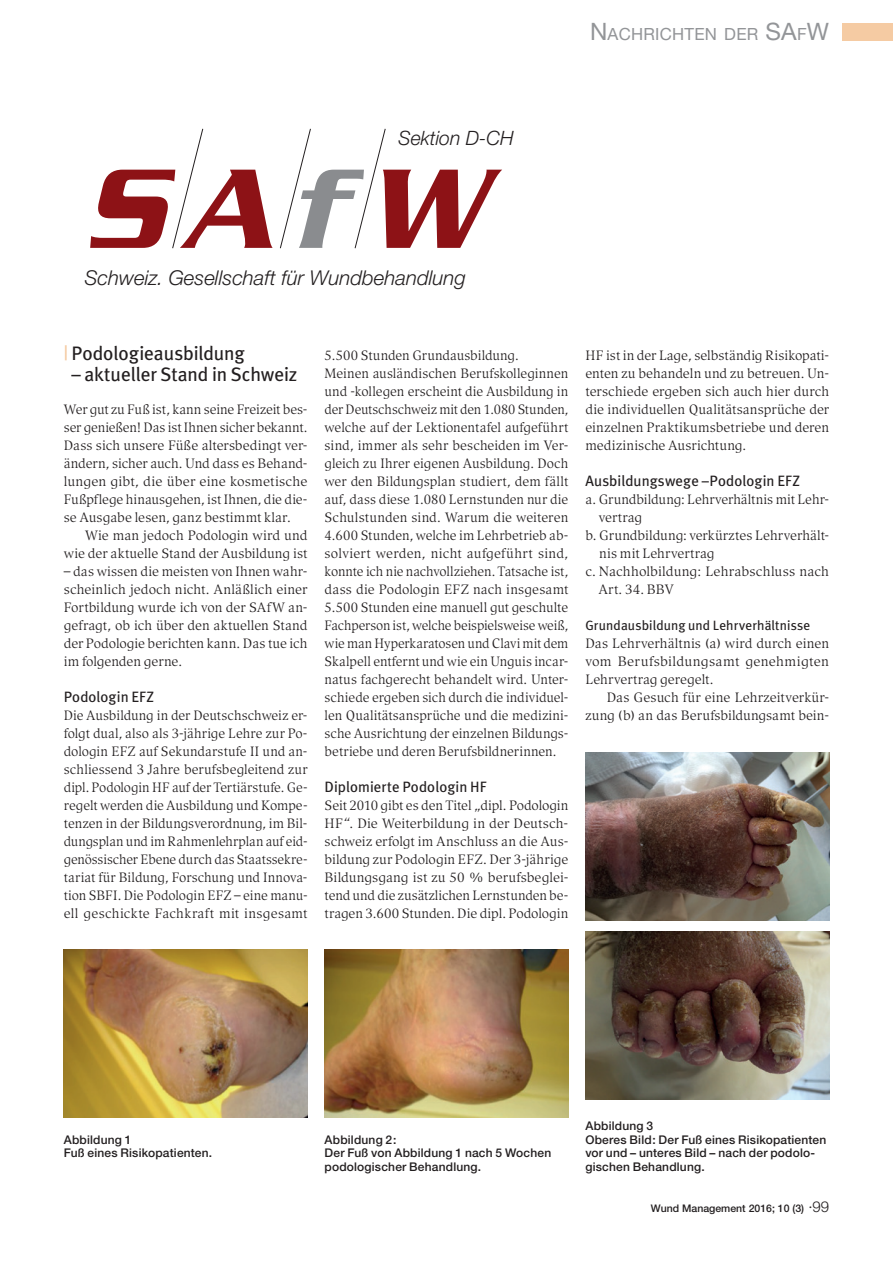
<style>
.page{position:relative;width:893px;height:1263px;background:#fff}
.page>*{position:absolute;margin:0;border:0;box-sizing:border-box;transform-origin:0 0}
.t1{font:italic 500 122.25px "Serpentine";color:#8d1216}
.t2{font:italic 300 20.4px "Helvetica Neue";color:#231f20}
.t3{font:italic 300 19.8px "Helvetica Neue";color:#231f20}
.t4{font:19.5px "Meta Plus";letter-spacing:-.005em;color:#231f20}
.t5{font:16.8px "Helvetica Neue";letter-spacing:.015em;color:#939598}
.t6{font:15px "Meta Plus";color:#231f20}
.t7{font:13.5px/18px "Compatil Exquisit LT";color:#231f20;text-align:justify}
.t8{font:13.5px "Meta Plus";letter-spacing:.005em;color:#231f20}
.t9{font:500 12px/13.5px "Helvetica Neue";letter-spacing:.015em;color:#231f20}
.t10{font:500 10.5px "Helvetica Neue";color:#231f20}
.s1{font-size:24px}
.s2{color:#8a8c8f}
.s3{color:#f5cba3}
.s4{font-weight:300;font-size:15px}
</style>
<div class="page">
<div style="left:842px;top:23px;width:51px;height:17px;background:#f5cba3"></div>
<svg style="left:280px;top:128px;width:31px;height:121px"></svg>
<svg style="left:172px;top:128px;width:31px;height:121px"></svg>
<svg style="left:354px;top:128px;width:32px;height:121px"></svg>
<img style="left:64px;top:949px;width:244px;height:168px">
<img style="left:325px;top:949px;width:243px;height:168px">
<img style="left:585px;top:931px;width:244px;height:168px">
<img style="left:585px;top:753px;width:244px;height:168px">
<p class="t5" style="left:590px;top:24px;width:241px"><span class="s1">N</span>ACHRICHTEN DER <span class="s1">SA</span>F<span class="s1">W</span></p>
<h3 class="t3" style="left:399px;top:126px;width:117px">Sektion D-CH</h3>
<h1 class="t1" style="left:83px;top:140px;width:400px">SA<span class="s2">f</span>W</h1>
<h2 class="t2" style="left:85px;top:266px;width:383px">Schweiz. Gesellschaft für Wundbehandlung</h2>
<h3 class="t4" style="left:64px;top:342px;width:182px"><span class="s3">|</span> Podologieausbildung</h3>
<h3 class="t4" style="left:72px;top:363px;width:227px">– aktueller Stand in Schweiz</h3>
<p class="t7" style="left:64px;top:400px;width:245px">Wer gut zu Fuß ist, kann seine Freizeit bes&shy;ser genießen! Das ist Ihnen sicher bekannt.<br>Dass sich unsere Füße altersbedingt ver&shy;ändern, sicher auch. Und dass es Behand&shy;lungen gibt, die über eine kosmetische Fußpflege hinausgehen, ist Ihnen, die die&shy;se Ausgabe lesen, ganz bestimmt klar.</p>
<p class="t7" style="left:64px;top:526px;width:245px;text-align:right">Wie man jedoch Podologin wird und wie der aktuelle Stand der Ausbildung ist</p>
<p class="t7" style="left:64px;top:562px;width:245px">– das wissen die meisten von Ihnen wahr&shy;scheinlich jedoch nicht. Anläßlich einer Fortbildung wurde ich von der SAfW an&shy;gefragt, ob ich über den aktuellen Stand der Podologie berichten kann. Das tue ich im folgenden gerne.</p>
<p class="t6" style="left:64px;top:688px;width:92px">Podologin EFZ</p>
<p class="t7" style="left:64px;top:706px;width:245px">Die Ausbildung in der Deutschschweiz er&shy;folgt dual, also als 3-jährige Lehre zur Po&shy;dologin EFZ auf Sekundarstufe II und an&shy;schliessend 3 Jahre berufsbegleitend zur dipl. Podologin HF auf der Tertiärstufe. Ge&shy;regelt werden die Ausbildung und Kompe&shy;tenzen in der Bildungsverordnung, im Bil&shy;dungsplan und im Rahmenlehrplan auf eid&shy;genössischer Ebene durch das Staatssekre&shy;tariat für Bildung, Forschung und Innova&shy;tion SBFI. Die Podologin EFZ – eine manu&shy;ell geschickte Fachkraft mit insgesamt</p>
<p class="t7" style="left:325px;top:346px;width:245px;text-align:left">5.500 Stunden Grundausbildung.<br>Meinen ausländischen Berufskolleginnen und -kollegen erscheint die Ausbildung in der Deutschschweiz mit den 1.080 Stunden, welche auf der Lektionentafel aufgeführt sind, immer als sehr bescheiden im Ver&shy;gleich zu Ihrer eigenen Ausbildung. Doch wer den Bildungsplan studiert, dem fällt auf, dass diese 1.080 Lernstunden nur die Schulstunden sind. Warum die weiteren 4.600 Stunden, welche im Lehrbetrieb ab&shy;solviert werden, nicht aufgeführt sind, konnte ich nie nachvollziehen. Tatsache ist, dass die Podologin EFZ nach insgesamt 5.500 Stunden eine manuell gut geschulte Fachperson ist, welche beispielsweise weiß, wie man Hyperkaratosen und Clavi mit dem Skalpell entfernt und wie ein Unguis incar&shy;natus fachgerecht behandelt wird. Unter&shy;schiede ergeben sich durch die individuel&shy;len Qualitätsansprüche und die medizini&shy;sche Ausrichtung der einzelnen Bildungs&shy;betriebe und deren Berufsbildnerinnen.</p>
<p class="t6" style="left:325px;top:778px;width:164px">Diplomierte Podologin HF</p>
<p class="t7" style="left:325px;top:796px;width:245px">Seit 2010 gibt es den Titel „dipl. Podologin HF“. Die Weiterbildung in der Deutsch&shy;schweiz erfolgt im Anschluss an die Aus&shy;bildung zur Podologin EFZ. Der 3-jährige Bildungsgang ist zu 50 % berufsbeglei&shy;tend und die zusätzlichen Lernstunden be&shy;tragen 3.600 Stunden. Die dipl. Podologin</p>
<p class="t7" style="left:585px;top:346px;width:245px">HF ist in der Lage, selbständig Risikopati&shy;enten zu behandeln und zu betreuen. Un&shy;terschiede ergeben sich auch hier durch die individuellen Qualitätsansprüche der einzelnen Praktikumsbetriebe und deren medizinische Ausrichtung.</p>
<p class="t6" style="left:585px;top:472px;width:216px">Ausbildungswege –Podologin EFZ</p>
<p class="t7" style="left:585px;top:490px;width:245px">a. Grundbildung: Lehrverhältnis mit Lehr-</p>
<p class="t7" style="left:599px;top:508px;width:45px">vertrag</p>
<p class="t7" style="left:585px;top:526px;width:245px">b. Grundbildung: verkürztes Lehrverhält-</p>
<p class="t7" style="left:599px;top:544px;width:117px">nis mit Lehrvertrag</p>
<p class="t7" style="left:585px;top:562px;width:245px">c. Nachholbildung: Lehrabschluss nach</p>
<p class="t7" style="left:599px;top:580px;width:77px">Art. 34. BBV</p>
<p class="t8" style="left:585px;top:618px;width:226px">Grundausbildung und Lehrverhältnisse</p>
<p class="t7" style="left:585px;top:634px;width:245px">Das Lehrverhältnis (a) wird durch einen vom Berufsbildungsamt genehmigten Lehrvertrag geregelt.</p>
<p class="t7" style="left:585px;top:688px;width:245px;text-align:right">Das Gesuch für eine Lehrzeitverkür&shy;zung (b) an das Berufsbildungsamt bein-</p>
<p class="t9" style="left:64px;top:1133px;width:150px">Abbildung 1<br>Fuß eines Risikopatienten.</p>
<p class="t9" style="left:325px;top:1133px;width:228px">Abbildung 2:<br>Der Fuß von Abbildung 1 nach 5 Wochen podologischer Behandlung.</p>
<p class="t9" style="left:585px;top:1119px;width:242px">Abbildung 3<br>Oberes Bild: Der Fuß eines Risikopatienten vor und – unteres Bild – nach der podolo&shy;gischen Behandlung.</p>
<p class="t10" style="left:651px;top:1202px;width:180px">Wund Management 2016; 10 (3) <span class="s4">·99</span></p>
</div>
